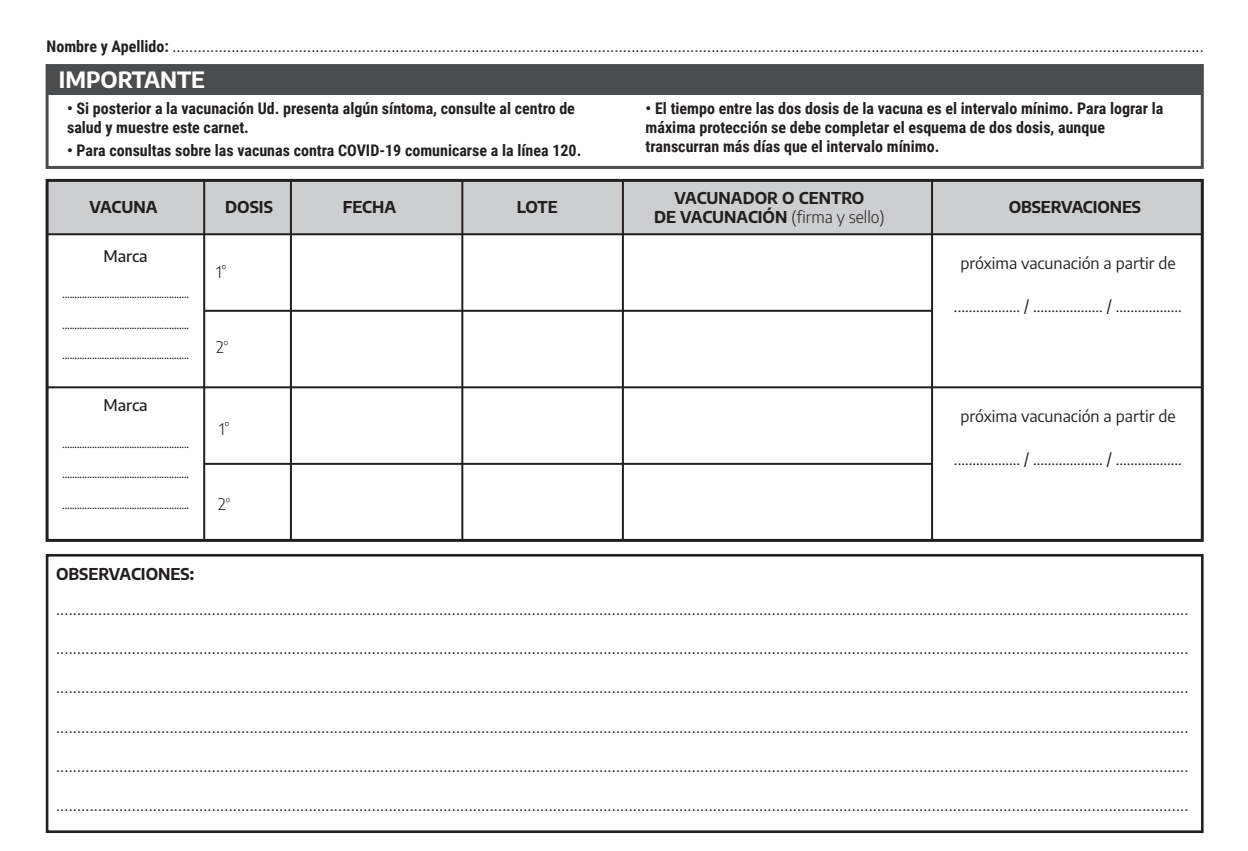
<style>
.page{position:relative;width:1248px;height:851px;background:#fff}
.page>*{position:absolute;margin:0;border:0;box-sizing:border-box;transform-origin:0 0}
.t1{font:700 22px "Encode Sans";color:#fff}
.t2{font:16px "Roboto Condensed";color:#231f20}
.t3{font:700 16px/19.2px "Roboto Condensed";color:#231f20}
.t4{font:16px "Encode Sans";color:#231f20}
.t5{font:700 16px/19.2px "Encode Sans";color:#231f20;text-align:center}
.t6{font:500 16px "Encode Sans";color:#231f20}
.t7{font:300 16px "Encode Sans";color:#231f20}
.t8{font:12px "Myriad Pro";color:#231f20}
.s1{font-weight:700}
.s2{font-weight:300}
</style>
<div class="page">
<div style="left:47px;top:180px;width:1156px;height:54px;background:#cdced0"></div>
<hr style="left:204px;top:310px;width:728px;height:2px;background:#231f20">
<hr style="left:46px;top:233px;width:1155px;height:2px;background:#231f20">
<hr style="left:204px;top:463px;width:728px;height:2px;background:#231f20">
<hr style="left:46px;top:386px;width:1156px;height:2px;background:#231f20">
<hr style="left:203px;top:180px;width:2px;height:360px;background:#231f20">
<hr style="left:290px;top:180px;width:2px;height:360px;background:#231f20">
<hr style="left:461px;top:180px;width:2px;height:360px;background:#231f20">
<hr style="left:931px;top:180px;width:2px;height:360px;background:#231f20">
<hr style="left:622px;top:180px;width:2px;height:360px;background:#231f20">
<div style="left:46px;top:179px;width:1157px;height:363px;border:3px solid #231f20"></div>
<div style="left:47px;top:66px;width:1155px;height:29px;background:#4b4c4d"></div>
<div style="left:46px;top:64px;width:1157px;height:105px;border:3px solid #4b4c4d"></div>
<div style="left:46px;top:554px;width:1157px;height:278px;border:3px solid #231f20"></div>
<p class="t2" style="left:47px;top:35px;width:1158px"><span class="s1">Nombre y Apellido:</span> .....................................................................................................................................................................................................................................................</p>
<h1 class="t1" style="left:59px;top:64px;width:148px">IMPORTANTE</h1>
<p class="t3" style="left:67px;top:98px;width:509px">• Si posterior a la vacunación Ud. presenta algún síntoma, consulte al centro de salud y muestre este carnet.</p>
<p class="t3" style="left:67px;top:140px;width:515px">• Para consultas sobre las vacunas contra COVID-19 comunicarse a la línea 120.</p>
<p class="t3" style="left:645px;top:98px;width:519px">• El tiempo entre las dos dosis de la vacuna es el intervalo mínimo. Para lograr la máxima protección se debe completar el esquema de dos dosis, aunque transcurran más días que el intervalo mínimo.</p>
<p class="t5" style="left:89px;top:196px;width:70px">VACUNA</p>
<p class="t5" style="left:654px;top:187px;width:232px">VACUNADOR O CENTRO<br>DE VACUNACIÓN <span class="s2">(firma y sello)</span></p>
<p class="t5" style="left:225px;top:196px;width:49px">DOSIS</p>
<p class="t5" style="left:343px;top:196px;width:55px">FECHA</p>
<p class="t5" style="left:516px;top:196px;width:42px">LOTE</p>
<p class="t6" style="left:103px;top:244px;width:46px">Marca</p>
<p class="t8" style="left:62px;top:286px;width:128px">...................................................</p>
<p class="t8" style="left:62px;top:317px;width:128px">...................................................</p>
<p class="t8" style="left:62px;top:347px;width:128px">...................................................</p>
<p class="t6" style="left:103px;top:394px;width:46px">Marca</p>
<p class="t8" style="left:62px;top:436px;width:128px">...................................................</p>
<p class="t8" style="left:62px;top:466px;width:128px">...................................................</p>
<p class="t8" style="left:62px;top:497px;width:128px">...................................................</p>
<p class="t7" style="left:216px;top:260px;width:11px">1<sup>º</sup></p>
<p class="t7" style="left:216px;top:336px;width:14px">2<sup>º</sup></p>
<p class="t7" style="left:219px;top:417px;width:11px">1<sup>º</sup></p>
<p class="t7" style="left:218px;top:492px;width:14px">2<sup>º</sup></p>
<p class="t5" style="left:1008px;top:196px;width:134px">OBSERVACIONES</p>
<p class="t4" style="left:960px;top:252px;width:217px">próxima vacunación a partir de</p>
<p class="t4" style="left:953px;top:295px;width:229px">.................. / ................... / ..................</p>
<p class="t4" style="left:960px;top:405px;width:217px">próxima vacunación a partir de</p>
<p class="t4" style="left:953px;top:448px;width:229px">.................. / ................... / ..................</p>
<p class="t5" style="left:56px;top:563px;width:140px">OBSERVACIONES:</p>
<p class="t2" style="left:56px;top:598px;width:1133px">.............................................................................................................................................................................................................................................................................</p>
<p class="t2" style="left:56px;top:637px;width:1133px">.............................................................................................................................................................................................................................................................................</p>
<p class="t2" style="left:56px;top:676px;width:1133px">.............................................................................................................................................................................................................................................................................</p>
<p class="t2" style="left:56px;top:715px;width:1133px">.............................................................................................................................................................................................................................................................................</p>
<p class="t2" style="left:56px;top:754px;width:1133px">.............................................................................................................................................................................................................................................................................</p>
<p class="t2" style="left:56px;top:794px;width:1133px">.............................................................................................................................................................................................................................................................................</p>
</div>
